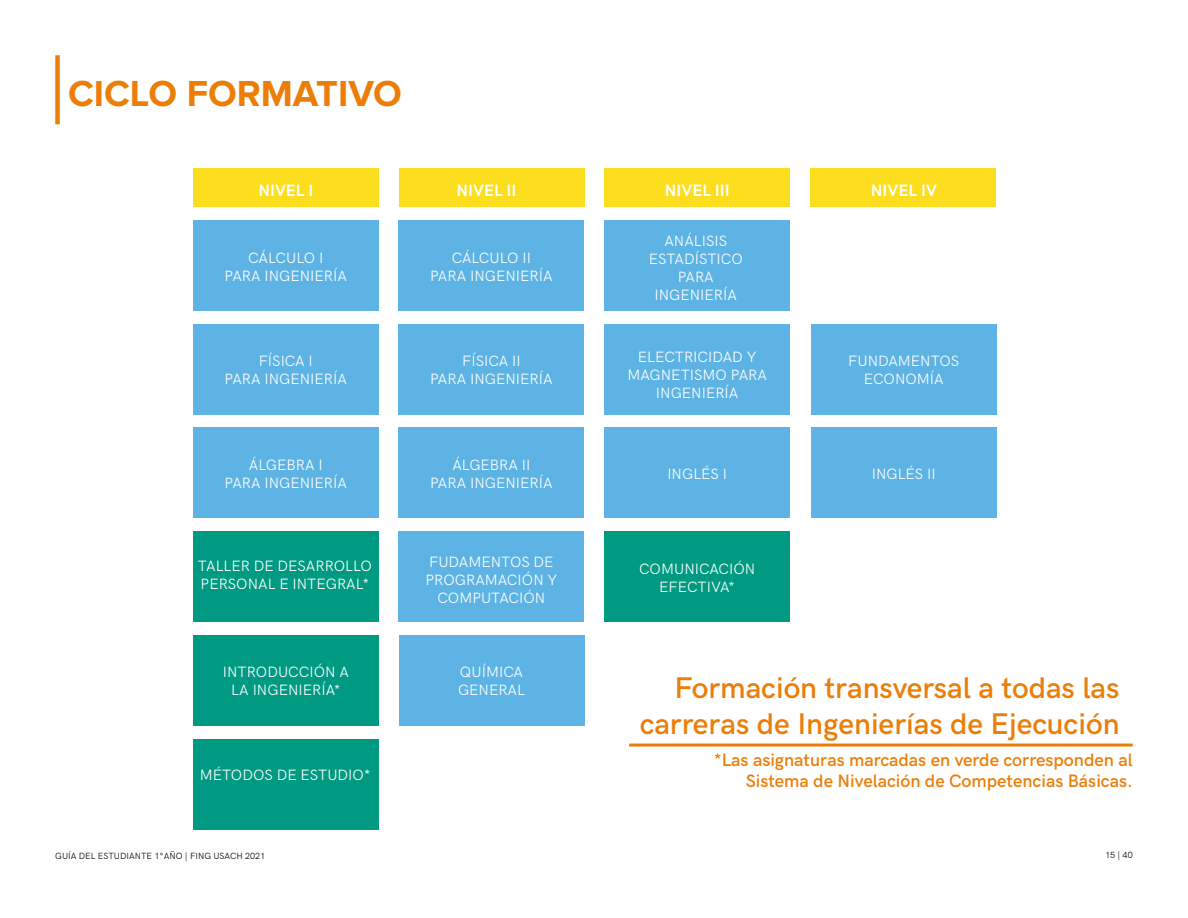
<style>
.page{position:relative;width:1188px;height:918px;background:#fff}
.page>*{position:absolute;margin:0;border:0;box-sizing:border-box;transform-origin:0 0}
.t1{font:700 37.5px "Proxima Nova";color:#ec7d07}
.t2{font:600 30px/36px "HK Grotesk";color:#ec7d07;text-align:right}
.t3{font:600 18px/21.6px "HK Grotesk";color:#ec7d07;text-align:right}
.t4{font:700 16.5px "HK Grotesk";color:#fff}
.t5{font:15px/18px "HK Grotesk";color:#fff;text-align:center}
.t6{font:9px "HK Grotesk";color:#000}
</style>
<div class="page">
<div style="left:193px;top:168px;width:186px;height:39px;background:#fcde1e"></div>
<div style="left:193px;top:220px;width:186px;height:91px;background:#5db3e4"></div>
<div style="left:399px;top:168px;width:186px;height:39px;background:#fcde1e"></div>
<div style="left:604px;top:168px;width:186px;height:39px;background:#fcde1e"></div>
<div style="left:810px;top:168px;width:186px;height:39px;background:#fcde1e"></div>
<div style="left:193px;top:324px;width:186px;height:91px;background:#5db3e4"></div>
<div style="left:193px;top:428px;width:186px;height:90px;background:#5db3e4"></div>
<div style="left:193px;top:531px;width:186px;height:91px;background:#009982"></div>
<div style="left:193px;top:635px;width:186px;height:91px;background:#009982"></div>
<div style="left:193px;top:739px;width:186px;height:90px;background:#009982"></div>
<div style="left:398px;top:220px;width:186px;height:91px;background:#5db3e4"></div>
<div style="left:398px;top:324px;width:186px;height:91px;background:#5db3e4"></div>
<div style="left:398px;top:428px;width:186px;height:90px;background:#5db3e4"></div>
<div style="left:398px;top:531px;width:186px;height:91px;background:#5db3e4"></div>
<div style="left:399px;top:635px;width:186px;height:91px;background:#5db3e4"></div>
<div style="left:604px;top:220px;width:186px;height:91px;background:#5db3e4"></div>
<div style="left:604px;top:324px;width:186px;height:91px;background:#5db3e4"></div>
<div style="left:604px;top:428px;width:186px;height:90px;background:#5db3e4"></div>
<div style="left:604px;top:531px;width:186px;height:91px;background:#009982"></div>
<div style="left:811px;top:324px;width:186px;height:91px;background:#5db3e4"></div>
<div style="left:811px;top:428px;width:186px;height:90px;background:#5db3e4"></div>
<div style="left:55px;top:55px;width:5px;height:69px;background:#ec7d07"></div>
<hr style="left:629px;top:744px;width:504px;height:3px;background:#ec7d07">
<h1 class="t1" style="left:68px;top:72px;width:335px">CICLO FORMATIVO</h1>
<p class="t4" style="left:258px;top:178px;width:57px">NIVEL I</p>
<p class="t4" style="left:457px;top:178px;width:62px">NIVEL II</p>
<p class="t4" style="left:665px;top:178px;width:67px">NIVEL III</p>
<p class="t4" style="left:871px;top:178px;width:67px">NIVEL IV</p>
<p class="t5" style="left:225px;top:247px;width:124px">CÁLCULO I<br>PARA INGENIERÍA</p>
<p class="t5" style="left:430px;top:247px;width:124px">CÁLCULO II<br>PARA INGENIERÍA</p>
<p class="t5" style="left:649px;top:231px;width:96px">ANÁLISIS<br>ESTADÍSTICO<br>PARA<br>INGENIERÍA</p>
<p class="t5" style="left:225px;top:351px;width:124px">FÍSICA I<br>PARA INGENIERÍA</p>
<p class="t5" style="left:430px;top:351px;width:124px">FÍSICA II<br>PARA INGENIERÍA</p>
<p class="t5" style="left:627px;top:347px;width:141px">ELECTRICIDAD Y<br>MAGNETISMO PARA<br>INGENIERÍA</p>
<p class="t5" style="left:848px;top:351px;width:113px">FUNDAMENTOS<br>ECONOMÍA</p>
<p class="t5" style="left:225px;top:455px;width:124px">ÁLGEBRA I<br>PARA INGENIERÍA</p>
<p class="t5" style="left:430px;top:455px;width:124px">ÁLGEBRA II<br>PARA INGENIERÍA</p>
<p class="t5" style="left:667px;top:464px;width:61px">INGLÉS I</p>
<p class="t5" style="left:872px;top:464px;width:66px">INGLÉS II</p>
<p class="t5" style="left:198px;top:556px;width:176px;text-align:left">TALLER DE DESARROLLO<br>PERSONAL E INTEGRAL*</p>
<p class="t5" style="left:425px;top:552px;width:133px">FUDAMENTOS DE<br>PROGRAMACIÓN Y<br>COMPUTACIÓN</p>
<p class="t5" style="left:639px;top:558px;width:118px">COMUNICACIÓN<br>EFECTIVA*</p>
<p class="t5" style="left:223px;top:662px;width:128px">INTRODUCCIÓN A<br>LA INGENIERÍA*</p>
<p class="t5" style="left:458px;top:662px;width:69px;text-align:left">QUÍMICA<br>GENERAL</p>
<h2 class="t2" style="left:640px;top:667px;width:481px">Formación transversal a todas las carreras de Ingenierías de Ejecución</h2>
<p class="t5" style="left:200px;top:764px;width:173px">MÉTODOS DE ESTUDIO*</p>
<p class="t3" style="left:714px;top:747px;width:421px">*Las asignaturas marcadas en verde corresponden al<br>Sistema de Nivelación de Competencias Básicas.</p>
<p class="t6" style="left:55px;top:849px;width:212px">GUÍA DEL ESTUDIANTE 1°AÑO | FING USACH 2021</p>
<p class="t6" style="left:1105px;top:848px;width:29px">15 | 40</p>
</div>
